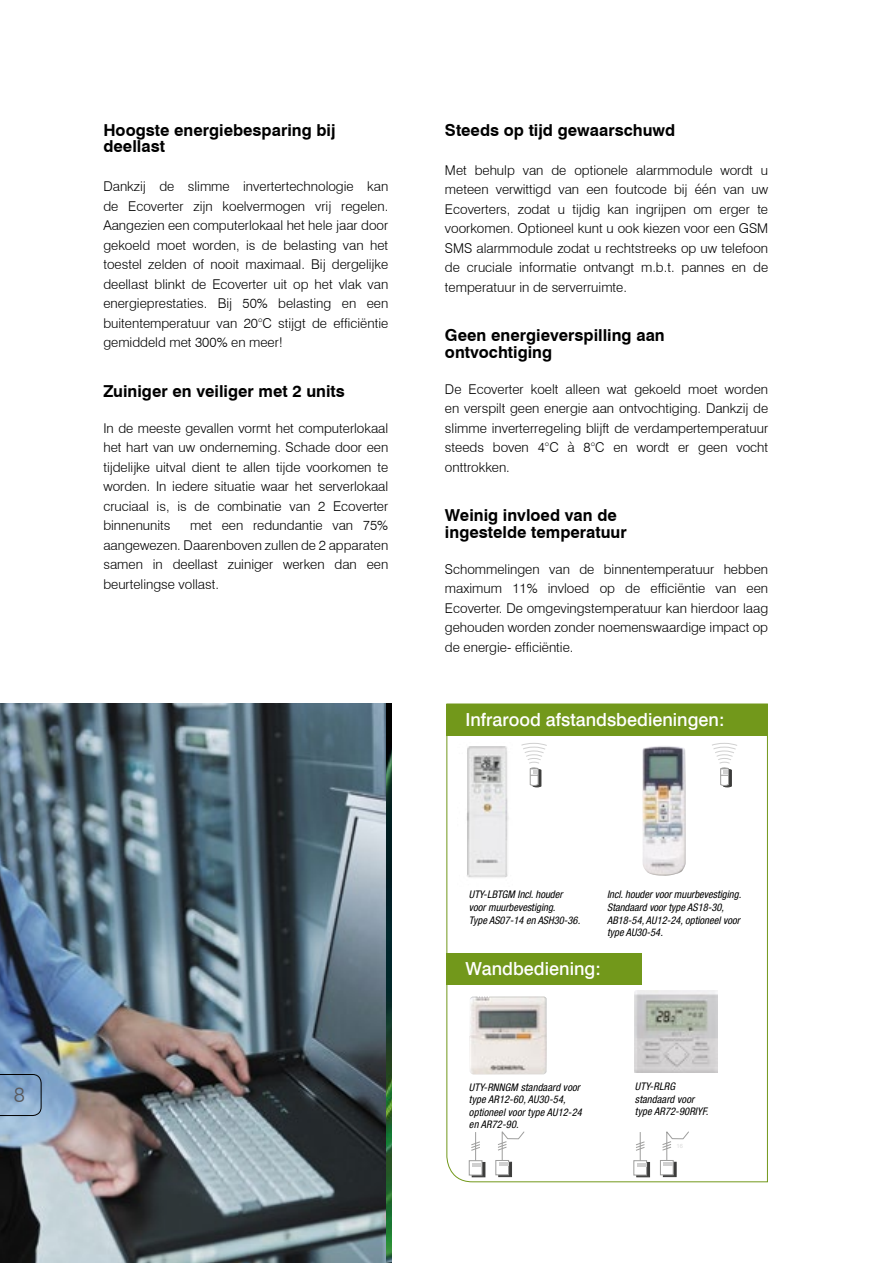
<style>
.page{position:relative;width:893px;height:1263px;background:#fff}
.page>*{position:absolute;margin:0;border:0;box-sizing:border-box;transform-origin:0 0}
.t1{font:300 21px "Swiss 721 BT";color:#59595c}
.t2{font:500 18px "Swiss 721 BT";color:#fff}
.t3{font:700 16.5px/16.5px "Swiss 721 BT";color:#000}
.t4{font:300 13.5px/19.5px "Swiss 721 BT";color:#000;text-align:justify}
.t5{font:italic condensed 10.5px/12.6px "Helvetica Neue LT Com";color:#000}
.t6{font:5.7px "Arial";color:#dadada}
</style>
<div class="page">
<img style="left:0;top:704px;width:387px;height:559px">
<img style="left:387px;top:704px;width:4px;height:559px">
<svg style="left:446px;top:703px;width:322px;height:479px"></svg>
<img style="left:458px;top:743px;width:54px;height:143px">
<img style="left:642px;top:746px;width:44px;height:130px">
<img style="left:470px;top:996px;width:77px;height:78px">
<div style="left:446px;top:704px;width:322px;height:31px;background:#72981b"></div>
<svg style="left:711px;top:742px;width:27px;height:45px"></svg>
<svg style="left:520px;top:742px;width:28px;height:45px"></svg>
<div style="left:446px;top:953px;width:196px;height:32px;background:#72981b"></div>
<img style="left:635px;top:990px;width:82px;height:83px">
<div style="left:636px;top:1162px;width:14px;height:15px;background:#474746;border:1px solid #3c3c3b"></div>
<div style="left:633px;top:1160px;width:14px;height:15px;background:#fff;border:1px solid #9d9d9c"></div>
<svg style="left:635px;top:1132px;width:11px;height:34px"></svg>
<div style="left:663px;top:1162px;width:13px;height:15px;background:#8c8c8b;border:1px solid #3c3c3b"></div>
<div style="left:660px;top:1160px;width:13px;height:15px;background:#fff;border:1px solid #9d9d9c"></div>
<hr style="left:663px;top:1162px;width:10px;height:4px;background:#d0d0d0">
<svg style="left:662px;top:1130px;width:27px;height:31px"></svg>
<div style="left:472px;top:1162px;width:13px;height:15px;background:#6e6e6d;border:1px solid #3c3c3b"></div>
<div style="left:469px;top:1160px;width:13px;height:15px;background:#fff;border:1px solid #9d9d9c"></div>
<svg style="left:471px;top:1132px;width:11px;height:34px"></svg>
<div style="left:498px;top:1162px;width:14px;height:15px;background:#454544;border:1px solid #3c3c3b"></div>
<div style="left:495px;top:1160px;width:14px;height:15px;background:#fff;border:1px solid #9d9d9c"></div>
<svg style="left:497px;top:1130px;width:28px;height:36px"></svg>
<svg style="left:0;top:1074px;width:42px;height:42px;background:#809fc0"></svg>
<h1 class="t1" style="left:14px;top:1082px;width:13px">8</h1>
<p class="t3" style="left:103px;top:122px;width:234px">Hoogste energiebesparing bij deellast</p>
<p class="t4" style="left:103px;top:177px;width:286px">Dankzij de slimme invertertechnologie kan de Ecoverter zijn koelvermogen vrij regelen.<br>Aangezien een computerlokaal het hele jaar door gekoeld moet worden, is de belasting van het toestel zelden of nooit maximaal. Bij dergelijke deellast blinkt de Ecoverter uit op het vlak van energieprestaties. Bij 50% belasting en een buitentemperatuur van 20°C stijgt de efficiëntie gemiddeld met 300% en meer!</p>
<p class="t3" style="left:103px;top:383px;width:243px">Zuiniger en veiliger met 2 units</p>
<p class="t4" style="left:103px;top:418px;width:286px">In de meeste gevallen vormt het computerlokaal het hart van uw onderneming. Schade door een tijdelijke uitval dient te allen tijde voorkomen te worden. In iedere situatie waar het serverlokaal cruciaal is, is de combinatie van 2 Ecoverter binnenunits</p>
<p class="t4" style="left:103px;top:516px;width:286px;text-indent:87px">met een redundantie van 75% aangewezen. Daarenboven zullen de 2 apparaten samen in deellast zuiniger werken dan een beurtelingse vollast.</p>
<p class="t3" style="left:445px;top:122px;width:232px">Steeds op tijd gewaarschuwd</p>
<p class="t4" style="left:445px;top:160px;width:325px">Met behulp van de optionele alarmmodule wordt u meteen verwittigd van een foutcode bij één van uw Ecoverters, zodat u tijdig kan ingrijpen om erger te voorkomen. Optioneel kunt u ook kiezen voor een GSM SMS alarmmodule zodat u rechtstreeks op uw telefoon de cruciale informatie ontvangt m.b.t. pannes en de temperatuur in de serverruimte.</p>
<p class="t3" style="left:445px;top:327px;width:221px">Geen energieverspilling aan ontvochtiging</p>
<p class="t4" style="left:445px;top:379px;width:325px">De Ecoverter koelt alleen wat gekoeld moet worden en verspilt geen energie aan ontvochtiging. Dankzij de slimme inverterregeling blijft de verdampertemperatuur steeds boven 4°C à 8°C en wordt er geen vocht onttrokken.</p>
<p class="t3" style="left:445px;top:507px;width:183px">Weinig invloed van de ingestelde temperatuur</p>
<p class="t4" style="left:445px;top:559px;width:325px">Schommelingen van de binnentemperatuur hebben maximum 11% invloed op de efficiëntie van een Ecoverter. De omgevingstemperatuur kan hierdoor laag gehouden worden zonder noemenswaardige impact op de energie- efficiëntie.</p>
<h2 class="t2" style="left:465px;top:709px;width:261px">Infrarood afstandsbedieningen:</h2>
<p class="t5" style="left:469px;top:888px;width:113px">UTY-LBTGM Incl. houder voor muurbevestiging.<br>Type AS07-14 en ASH30-36.</p>
<p class="t5" style="left:607px;top:888px;width:136px">Incl. houder voor muurbevestiging.<br>Standaard voor type AS18-30,<br>AB18-54, AU12-24, optioneel voor type AU30-54.</p>
<h2 class="t2" style="left:465px;top:958px;width:137px">Wandbediening:</h2>
<p class="t5" style="left:469px;top:1080px;width:115px">UTY-RNNGM standaard voor type AR12-60, AU30-54, optioneel voor type AU12-24 en AR72-90.</p>
<p class="t5" style="left:635px;top:1080px;width:75px">UTY-RLRG standaard voor type AR72-90RIYF.</p>
<p class="t6" style="left:677px;top:1142px;width:8px">16</p>
</div>
